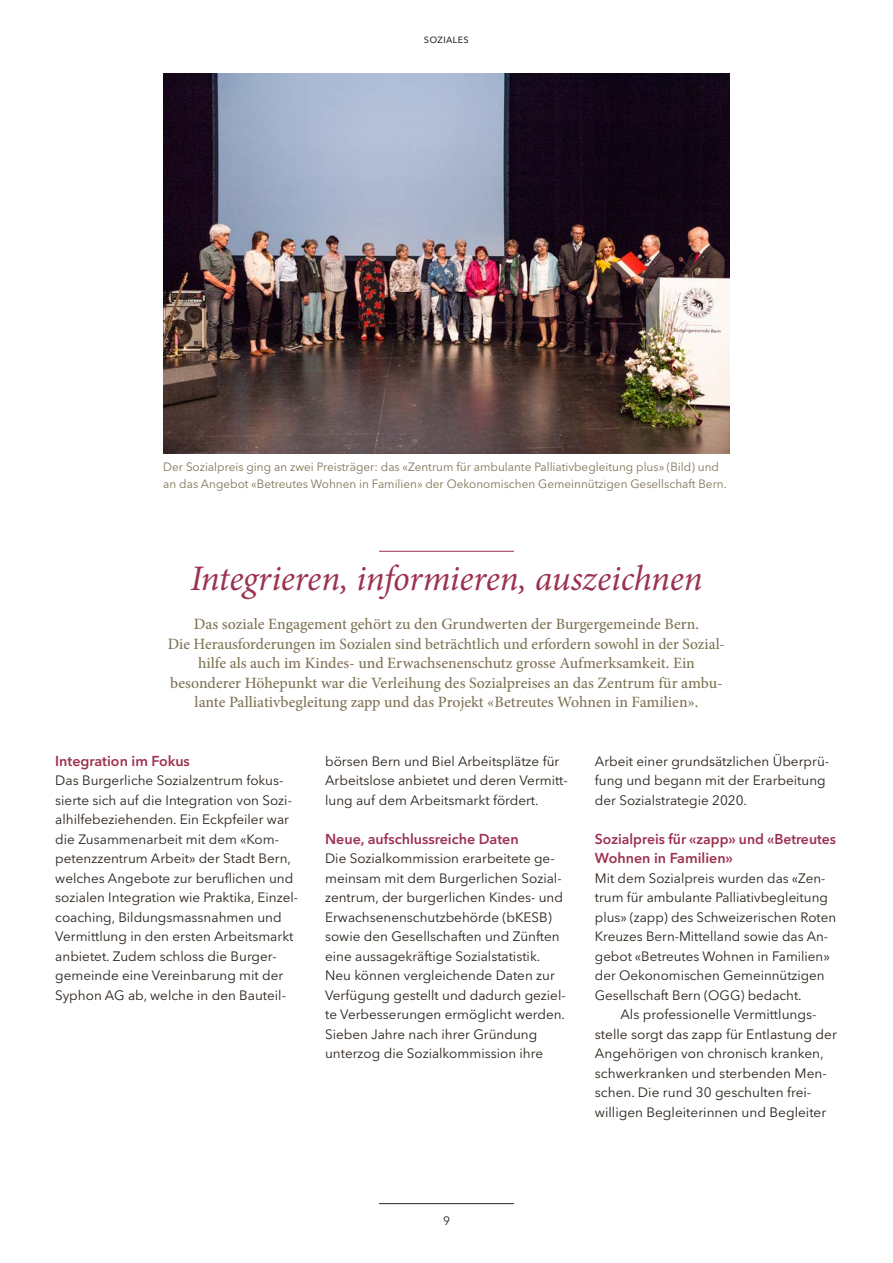
<style>
.page{position:relative;width:893px;height:1263px;background:#fff}
.page>*{position:absolute;margin:0;border:0;box-sizing:border-box;transform-origin:0 0}
.t1{font:italic 36px "Minion Pro";letter-spacing:-.01em;color:#9c3250}
.t2{font:500 15.75px/19.5px "Minion Pro";color:#7f7455;text-align:center}
.t3{font:600 14.25px/19.5px "Avenir Next LT Pro";color:#9c3250}
.t4{font:13.5px/19.5px "Avenir Next LT Pro";color:#29211a}
.t5{font:12px/16.5px "Avenir Next LT Pro";color:#7f7455}
.t6{font:12px "Avenir Next LT Pro";color:#29211a}
</style>
<div class="page">
<hr style="left:379px;top:1203px;width:135px;height:1px;background:#29211a">
<hr style="left:379px;top:551px;width:135px;height:1px;background:#9c3250">
<img style="left:163px;top:74px;width:567px;height:380px">
<p class="t6" style="left:424px;top:32px;width:47px">Soziales</p>
<p class="t5" style="left:163px;top:459px;width:565px">Der Sozialpreis ging an zwei Preisträger: das «Zentrum für ambulante Palliativbegleitung plus» (Bild) und an das Angebot «Betreutes Wohnen in Familien» der Oekonomischen Gemeinnützigen Gesellschaft Bern.</p>
<h1 class="t1" style="left:190px;top:554px;width:514px">Integrieren, informieren, auszeichnen</h1>
<p class="t2" style="left:168px;top:615px;width:559px">Das soziale Engagement gehört zu den Grundwerten der Burgergemeinde Bern.<br>Die Herausforderungen im Sozialen sind beträchtlich und erfordern sowohl in der Sozial&shy;hilfe als auch im Kindes- und Erwachsenenschutz grosse Aufmerksamkeit. Ein besonderer Höhepunkt war die Verleihung des Sozialpreises an das Zentrum für ambu&shy;lante Palliativbegleitung zapp und das Projekt «Betreutes Wohnen in Familien».</p>
<p class="t3" style="left:55px;top:751px;width:136px">Integration im Fokus</p>
<p class="t4" style="left:55px;top:771px;width:244px">Das Burgerliche Sozialzentrum fokus&shy;sierte sich auf die Integration von Sozi&shy;alhilfebeziehenden. Ein Eckpfeiler war die Zusammenarbeit mit dem «Kom&shy;petenzzentrum Arbeit» der Stadt Bern, welches Angebote zur beruflichen und sozialen Integration wie Praktika, Einzel&shy;coaching, Bildungsmassnahmen und Vermittlung in den ersten Arbeitsmarkt anbietet. Zudem schloss die Burger&shy;gemeinde eine Vereinbarung mit der Syphon AG ab, welche in den Bauteil-</p>
<p class="t4" style="left:325px;top:751px;width:244px">börsen Bern und Biel Arbeitsplätze für<br>Arbeitslose anbietet und deren Vermitt&shy;lung auf dem Arbeitsmarkt fördert.</p>
<p class="t3" style="left:325px;top:829px;width:195px">Neue, aufschlussreiche Daten</p>
<p class="t4" style="left:325px;top:849px;width:242px">Die Sozialkommission erarbeitete ge&shy;meinsam mit dem Burgerlichen Sozial&shy;zentrum, der burgerlichen Kindes- und Erwachsenenschutzbehörde (bKESB) sowie den Gesellschaften und Zünften eine aussagekräftige Sozialstatistik.<br>Neu können vergleichende Daten zur Verfügung gestellt und dadurch geziel&shy;te Verbesserungen ermöglicht werden.<br>Sieben Jahre nach ihrer Gründung unterzog die Sozialkommission ihre</p>
<p class="t4" style="left:595px;top:751px;width:236px">Arbeit einer grundsätzlichen Überprü&shy;fung und begann mit der Erarbeitung der Sozialstrategie 2020.</p>
<p class="t3" style="left:595px;top:829px;width:243px">Sozialpreis für «zapp» und «Betreutes<br>Wohnen in Familien»</p>
<p class="t4" style="left:595px;top:868px;width:243px">Mit dem Sozialpreis wurden das «Zen&shy;trum für ambulante Palliativbegleitung plus» (zapp) des Schweizerischen Roten Kreuzes Bern-Mittelland sowie das An&shy;gebot «Betreutes Wohnen in Familien» der Oekonomischen Gemeinnützigen Gesellschaft Bern (OGG) bedacht.</p>
<p class="t4" style="left:595px;top:1005px;width:244px;text-indent:26px">Als professionelle Vermittlungs&shy;stelle sorgt das zapp für Entlastung der Angehörigen von chronisch kranken, schwerkranken und sterbenden Men&shy;schen. Die rund 30 geschulten frei&shy;willigen Begleiterinnen und Begleiter</p>
<p class="t6" style="left:443px;top:1214px;width:8px">9</p>
</div>
